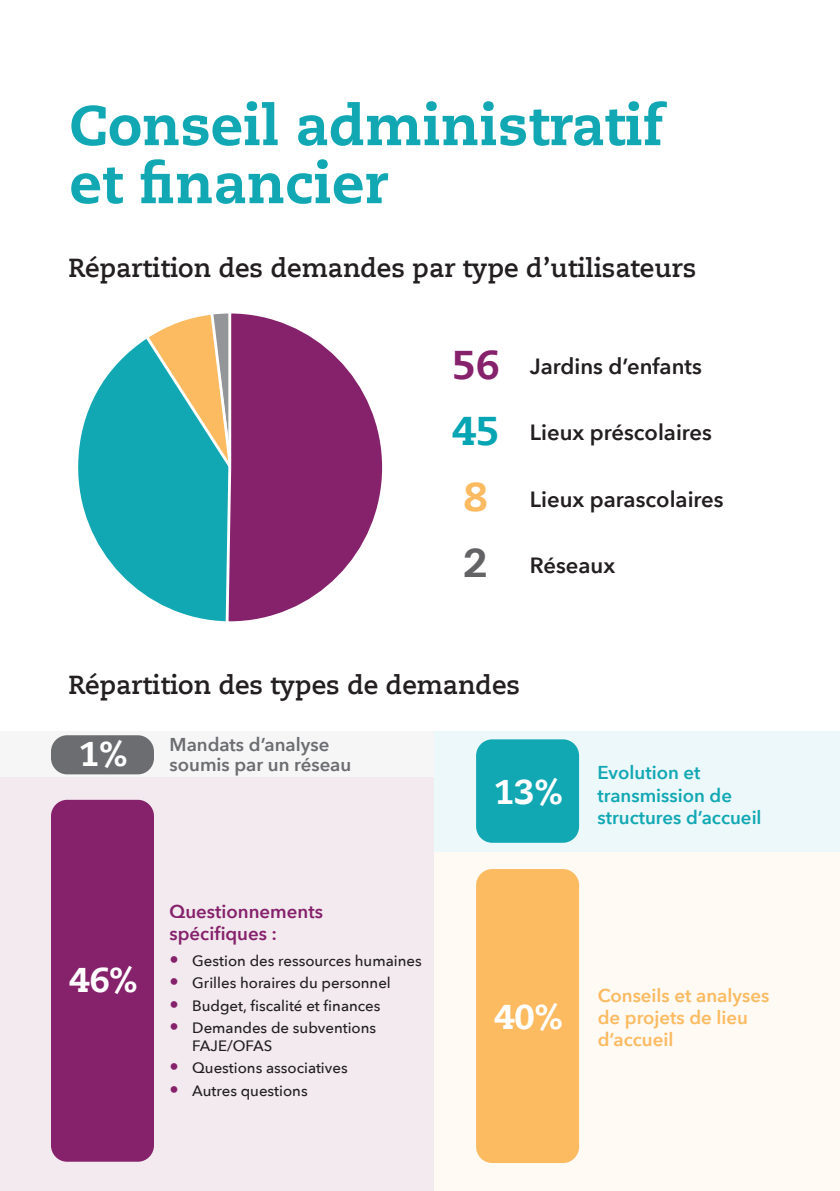
<style>
.page{position:relative;width:840px;height:1191px;background:#fff}
.page>*{position:absolute;margin:0;border:0;box-sizing:border-box;transform-origin:0 0}
.Titres{font:800 56px "Caecilia LT Pro 85";color:#11a8b4}
.sous_titres{font:800 40px "Caecilia LT Pro 85";color:#86216b}
.sous_titres-2{font:800 40px "Caecilia LT Pro 85";color:#06a5b4}
.sous_titres-3{font:800 40px "Caecilia LT Pro 85";color:#fcba61}
.sous_titres-4{font:800 40px "Caecilia LT Pro 85";color:#636366}
.sous_titres-5{font:800 34.2px "Caecilia LT Pro 85";color:#fff}
.sous_titres-6{font:700 26px "Caecilia LT Pro 75";color:#231f20}
.titre_4{font:600 22px "Avenir Next";color:#231f20}
.texte{font:600 18.6px/22.4px "Avenir Next";color:#11a8b4}
.texte-2{font:600 18.6px/22.4px "Avenir Next";color:#fcba61}
.texte-3{font:600 18.6px "Avenir Next";color:#6c6d70}
.texte-4{font:600 18.6px/22.4px "Avenir Next";color:#86216b}
.texte-5{font:500 15px/18px "Avenir Next";color:#231f20}
.s1{font-weight:400;font-size:18.6px;color:#86216b}
</style>
<div class="page">
<svg style="left:156px;top:313px;width:68px;height:20px"></svg>
<svg style="left:78px;top:333px;width:146px;height:289px"></svg>
<svg style="left:224px;top:313px;width:159px;height:309px"></svg>
<div style="left:0;top:731px;width:433px;height:46px;background:#f6f6f7"></div>
<div style="left:51px;top:735px;width:103px;height:39px;background:#6c6d70;border-radius:16px"></div>
<div style="left:434px;top:731px;width:405px;height:121px;background:#edf8fa"></div>
<div style="left:476px;top:739px;width:102px;height:103px;background:#11a8b4;border-radius:16px"></div>
<div style="left:434px;top:852px;width:405px;height:339px;background:#fffaf3"></div>
<div style="left:476px;top:869px;width:102px;height:294px;background:#fcba61;border-radius:16px"></div>
<div style="left:0;top:777px;width:433px;height:414px;background:#f2eaef"></div>
<div style="left:51px;top:800px;width:103px;height:361px;background:#86216b;border-radius:16px"></div>
<p class="Titres" style="left:69px;top:87px;width:594px">Conseil administratif</p>
<p class="Titres" style="left:69px;top:145px;width:320px">et financier</p>
<p class="sous_titres-6" style="left:68px;top:250px;width:629px">Répartition des demandes par type d’utilisateurs</p>
<p class="sous_titres" style="left:452px;top:337px;width:49px">56</p>
<p class="sous_titres-2" style="left:452px;top:403px;width:49px">45</p>
<p class="sous_titres-3" style="left:463px;top:469px;width:25px">8</p>
<p class="sous_titres-4" style="left:463px;top:535px;width:25px">2</p>
<p class="titre_4" style="left:529px;top:347px;width:173px">Jardins d’enfants</p>
<p class="titre_4" style="left:529px;top:414px;width:183px">Lieux préscolaires</p>
<p class="titre_4" style="left:529px;top:480px;width:195px">Lieux parascolaires</p>
<p class="titre_4" style="left:529px;top:547px;width:87px">Réseaux</p>
<p class="sous_titres-6" style="left:68px;top:667px;width:453px">Répartition des types de demandes</p>
<p class="sous_titres-5" style="left:79px;top:730px;width:50px">1%</p>
<p class="sous_titres-5" style="left:69px;top:956px;width:70px">46%</p>
<p class="texte-3" style="left:169px;top:728px;width:161px">Mandats d’analyse</p>
<p class="texte-3" style="left:169px;top:748px;width:183px">soumis par un réseau</p>
<p class="texte" style="left:597px;top:761px;width:165px">Evolution et transmission de structures d’accueil</p>
<p class="sous_titres-5" style="left:494px;top:768px;width:70px">13%</p>
<p class="texte-4" style="left:169px;top:899px;width:155px">Questionnements spécifiques :</p>
<p class="texte-5" style="left:169px;top:951px;width:253px"><span class="s1">•</span> Gestion des ressources humaines</p>
<p class="texte-5" style="left:169px;top:973px;width:223px"><span class="s1">•</span> Grilles horaires du personnel</p>
<p class="texte-5" style="left:169px;top:995px;width:212px"><span class="s1">•</span> Budget, fiscalité et finances</p>
<p class="texte-5" style="left:192px;top:1018px;width:185px;text-indent:-23px"><span class="s1">•</span> Demandes de subventions<br>FAJE/OFAS</p>
<p class="texte-5" style="left:169px;top:1058px;width:179px"><span class="s1">•</span> Questions associatives</p>
<p class="texte-5" style="left:169px;top:1080px;width:140px"><span class="s1">•</span> Autres questions</p>
<p class="sous_titres-5" style="left:494px;top:993px;width:70px">40%</p>
<p class="texte-2" style="left:597px;top:983px;width:173px">Conseils et analyses de projets de lieu d’accueil</p>
</div>
